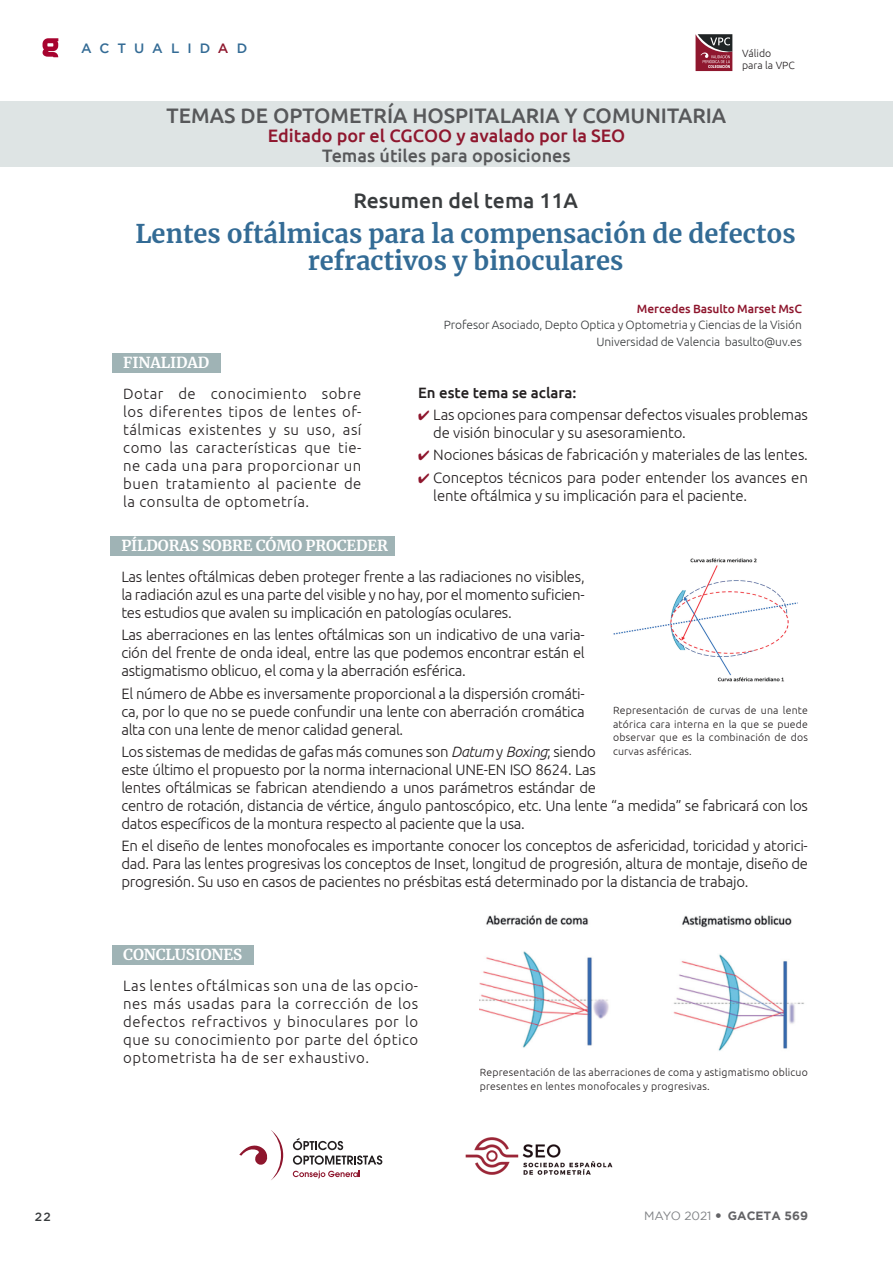
<style>
.page{position:relative;width:893px;height:1263px;background:#fff}
.page>*{position:absolute;margin:0;border:0;box-sizing:border-box;transform-origin:0 0}
.t1{font:700 25.5px/27px "Merriweather";color:#336b95;text-align:center}
.t2{font:500 21.15px "Ubuntu";color:#393c3e}
.t3{font:500 21px "Ubuntu";color:#57585a}
.t4{font:500 18px "Ubuntu";color:#8f172e}
.t5{font:500 18px "Ubuntu";color:#57585a}
.t6{font:300 15px/18px "Ubuntu";letter-spacing:-.02em;color:#231f20;text-align:justify}
.t7{font:700 15px "Merriweather";letter-spacing:-.01em;color:#fff}
.t8{font:500 15px "Ubuntu";color:#231f20}
.t9{font:500 13.5px "Gotham";letter-spacing:.6em;color:#336b95}
.t10{font:300 12px/16.5px "Ubuntu";letter-spacing:-.005em;color:#393c3e;text-align:right}
.t11{font:500 12px "Ubuntu";letter-spacing:-.005em;color:#8e162d}
.t12{font:700 12px "Gotham";color:#636366}
.t13{font:12px "Gotham";letter-spacing:-.005em;color:#808285}
.t14{font:500 12px "Gotham";color:#393c3e}
.t15{font:300 10.5px/13.5px "Ubuntu";letter-spacing:.02em;color:#231f20}
.t16{font:300 10.5px/12px "Ubuntu";color:#231f20}
.s1{color:#8e172d}
.s2{color:#8e162d}
.s3{font-style:italic}
</style>
<div class="page">
<svg style="left:43px;top:38px;width:15px;height:19px"></svg>
<div style="left:112px;top:354px;width:109px;height:19px;background:#9fb3b5"></div>
<div style="left:112px;top:945px;width:142px;height:19px;background:#9fb3b5"></div>
<svg style="left:696px;top:34px;width:36px;height:37px"></svg>
<div style="left:111px;top:536px;width:284px;height:20px;background:#9fb3b5"></div>
<svg style="left:293px;top:1138px;width:89px;height:40px"></svg>
<svg style="left:239px;top:1130px;width:44px;height:50px"></svg>
<img style="left:465px;top:1137px;width:148px;height:38px">
<div style="left:0;top:101px;width:893px;height:65px;background:#dee4e4"></div>
<img style="left:480px;top:915px;width:324px;height:136px">
<img style="left:613px;top:558px;width:185px;height:124px">
<p class="t9" style="left:81px;top:40px;width:168px">ACTUALID<span class="s1">A</span>D</p>
<h3 class="t3" style="left:167px;top:102px;width:28px">Tema</h3>
<h3 class="t3" style="left:224px;top:102px;width:503px">S DE OPTOMETRÍA HOSPITALARIA Y COMUNITARIA</h3>
<p class="t4" style="left:268px;top:124px;width:359px">Editado por el CGCOO y avalado por la SEO</p>
<p class="t5" style="left:322px;top:144px;width:250px">Temas útiles para oposiciones</p>
<p class="t16" style="left:742px;top:47px;width:54px">Válido<br>para la VPC</p>
<h2 class="t2" style="left:353px;top:187px;width:226px">Resumen del tema 11A</h2>
<h1 class="t1" style="left:135px;top:220px;width:662px">Lentes oftálmicas para la compensación de defectos refractivos y binoculares</h1>
<p class="t7" style="left:123px;top:353px;width:87px">finalidad</p>
<p class="t6" style="left:123px;top:384px;width:240px">Dotar de conocimiento sobre los diferentes tipos de lentes of&shy;tálmicas existentes y su uso, así como las características que tie&shy;ne cada una para proporcionar un buen tratamiento al paciente de la consulta de optometría.</p>
<p class="t11" style="left:637px;top:301px;width:167px">Mercedes Basulto Marset MsC</p>
<p class="t10" style="left:444px;top:316px;width:360px">Profesor Asociado, Depto Optica y Optometria y Ciencias de la Visión<br>Universidad de Valencia basulto@uv.es</p>
<p class="t8" style="left:418px;top:383px;width:160px">En este tema se aclara:</p>
<p class="t6" style="left:433px;top:405px;width:376px;text-indent:-15px"><span class="s2">✔</span> Las opciones para compensar defectos visuales problemas de visión binocular y su asesoramiento.</p>
<p class="t6" style="left:418px;top:446px;width:391px"><span class="s2">✔</span> Nociones básicas de fabricación y materiales de las lentes.</p>
<p class="t6" style="left:433px;top:468px;width:376px;text-indent:-15px"><span class="s2">✔</span> Conceptos técnicos para poder entender los avances en lente oftálmica y su implicación para el paciente.</p>
<p class="t7" style="left:121px;top:535px;width:268px">Píldoras sobre CÓMO PROCEDER</p>
<p class="t6" style="left:121px;top:567px;width:465px">Las lentes oftálmicas deben proteger frente a las radiaciones no visibles, la radiación azul es una parte del visible y no hay, por el momento suficien&shy;tes estudios que avalen su implicación en patologías oculares.</p>
<p class="t6" style="left:121px;top:626px;width:465px">Las aberraciones en las lentes oftálmicas son un indicativo de una varia&shy;ción del frente de onda ideal, entre las que podemos encontrar están el astigmatismo oblicuo, el coma y la aberración esférica.</p>
<p class="t6" style="left:121px;top:684px;width:465px">El número de Abbe es inversamente proporcional a la dispersión cromáti&shy;ca, por lo que no se puede confundir una lente con aberración cromática alta con una lente de menor calidad general.</p>
<p class="t6" style="left:121px;top:742px;width:688px;text-align:left">Los sistemas de medidas de gafas más comunes son <span class="s3">Datum</span> y <span class="s3">Boxing</span>; siendo<br>este último el propuesto por la norma internacional UNE-EN ISO 8624. Las<br>lentes oftálmicas se fabrican atendiendo a unos parámetros estándar de<br>centro de rotación, distancia de vértice, ángulo pantoscópico, etc. Una lente “a medida” se fabricará con los datos específicos de la montura respecto al paciente que la usa.</p>
<p class="t6" style="left:121px;top:836px;width:688px">En el diseño de lentes monofocales es importante conocer los conceptos de asfericidad, toricidad y atorici&shy;dad. Para las lentes progresivas los conceptos de Inset, longitud de progresión, altura de montaje, diseño de progresión. Su uso en casos de pacientes no présbitas está determinado por la distancia de trabajo.</p>
<p class="t15" style="left:613px;top:703px;width:196px;text-align:justify">Representación de curvas de una lente atórica cara interna en la que se puede observar que es la combinación de dos curvas asféricas.</p>
<p class="t7" style="left:123px;top:944px;width:120px">CONCLUSIONES</p>
<p class="t6" style="left:123px;top:976px;width:296px">Las lentes oftálmicas son una de las opcio&shy;nes más usadas para la corrección de los defectos refractivos y binoculares por lo que su conocimiento por parte del óptico optometrista ha de ser exhaustivo.</p>
<p class="t15" style="left:480px;top:1065px;width:330px">Representación de las aberraciones de coma y astigmatismo oblicuo presentes en lentes monofocales y progresivas.</p>
<p class="t14" style="left:35px;top:1210px;width:17px">22</p>
<p class="t13" style="left:644px;top:1209px;width:69px">MAYO 2021</p>
<p class="t12" style="left:728px;top:1209px;width:82px">GACETA 569</p>
</div>
